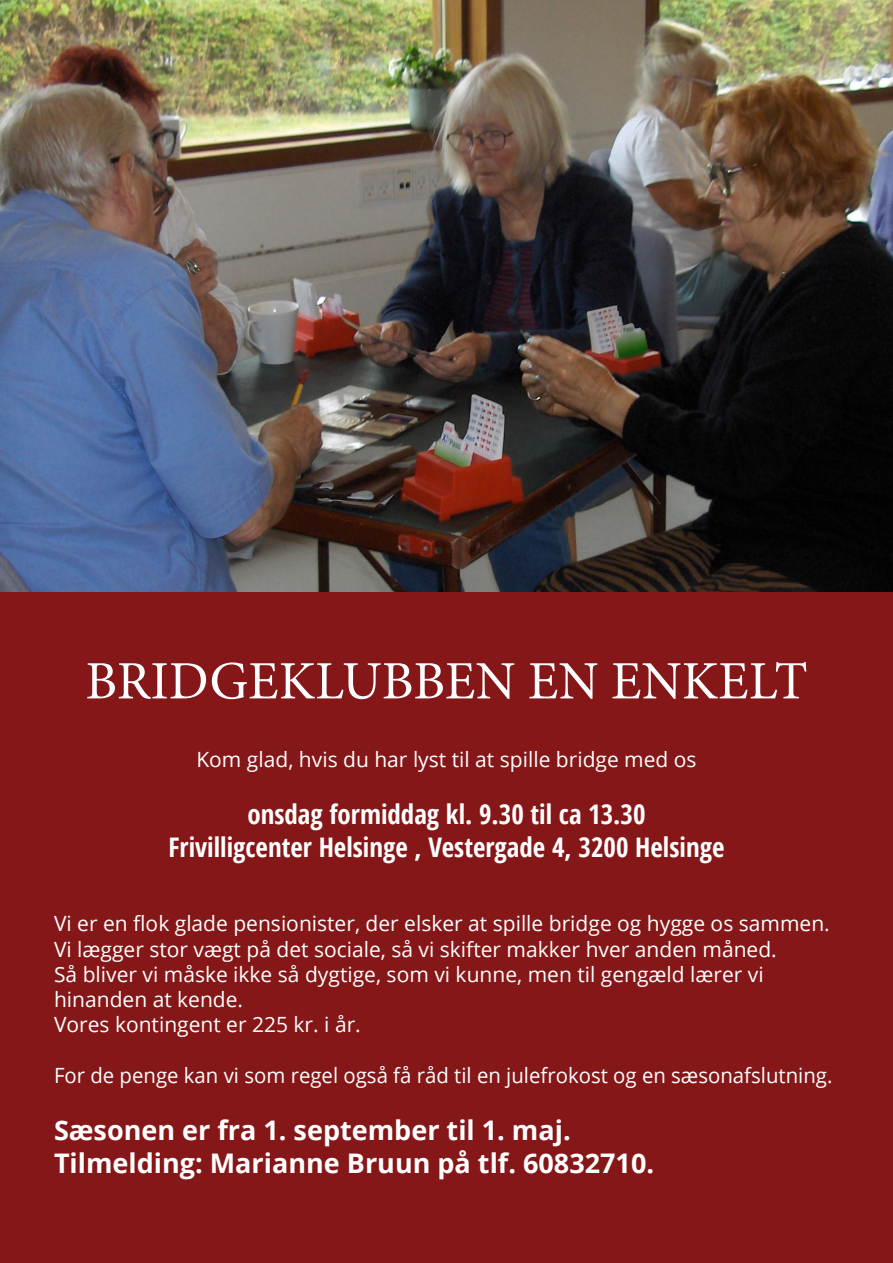
<style>
.page{position:relative;width:893px;height:1263px;background:#fff}
.page>*{position:absolute;margin:0;border:0;box-sizing:border-box;transform-origin:0 0}
.t1{font:54px "Minion Pro";color:#fff}
.t2{font:700 condensed 27px/32.4px "Open Sans";color:#fff;text-align:center}
.t3{font:700 27px/32.4px "Open Sans";color:#fff}
.t4{font:21px/25.2px "Open Sans";color:#fff}
</style>
<div class="page">
<div style="left:0;top:578px;width:893px;height:685px;background:#861718"></div>
<img style="left:0;top:0;width:893px;height:592px">
<p class="t1" style="left:85px;top:645px;width:724px">BRIDGEKLUBBEN EN ENKELT</p>
<p class="t4" style="left:196px;top:746px;width:502px">Kom glad, hvis du har lyst til at spille bridge med os</p>
<p class="t2" style="left:169px;top:798px;width:557px">onsdag formiddag kl. 9.30 til ca 13.30<br>Frivilligcenter Helsinge , Vestergade 4, 3200 Helsinge</p>
<p class="t4" style="left:54px;top:911px;width:777px">Vi er en flok glade pensionister, der elsker at spille bridge og hygge os sammen.<br>Vi lægger stor vægt på det sociale, så vi skifter makker hver anden måned.<br>Så bliver vi måske ikke så dygtige, som vi kunne, men til gengæld lærer vi hinanden at kende.<br>Vores kontingent er 225 kr. i år.</p>
<p class="t4" style="left:54px;top:1062px;width:780px">For de penge kan vi som regel også få råd til en julefrokost og en sæsonafslutning.</p>
<p class="t3" style="left:54px;top:1113px;width:602px">Sæsonen er fra 1. september til 1. maj.<br>Tilmelding: Marianne Bruun på tlf. 60832710.</p>
</div>
